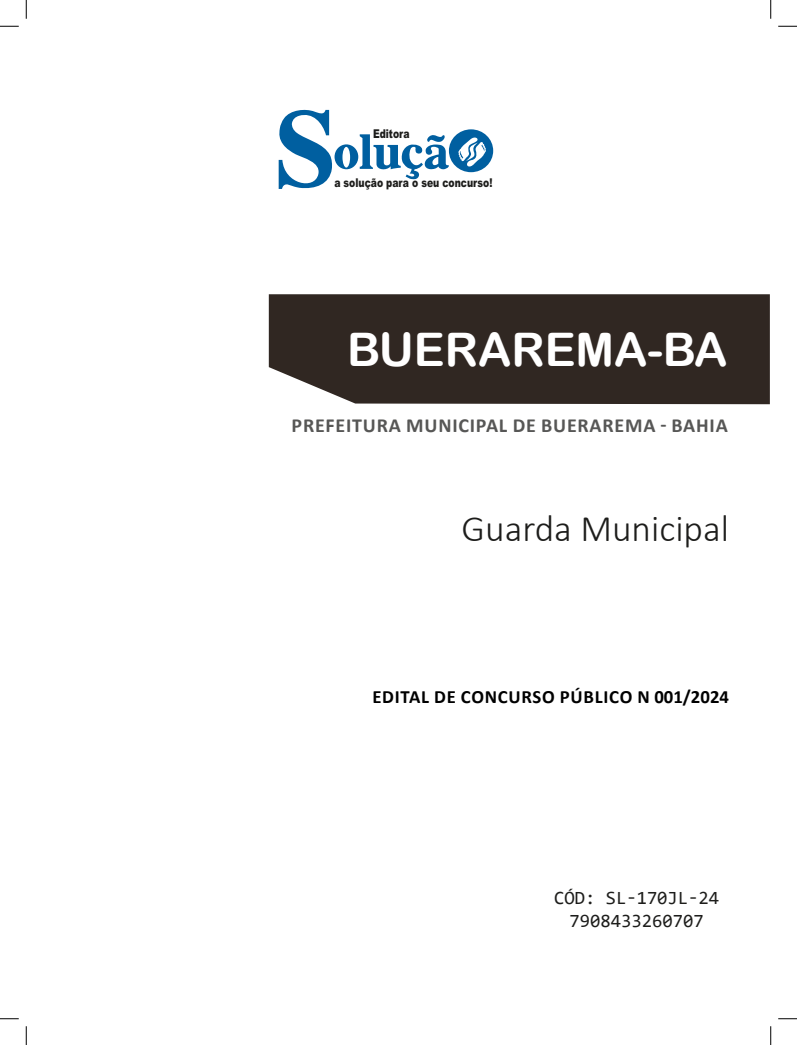
<style>
.page{position:relative;width:797px;height:1045px;background:#fff}
.page>*{position:absolute;margin:0;border:0;box-sizing:border-box;transform-origin:0 0}
.TÍTULO{font:46.25px "Arial Rounded MT Bold";color:#fff}
.CARGO{font:300 37.5px "Calibri";color:#1d1d1b}
.SUBTÍTULO{font:700 20px "Calibri";letter-spacing:.04em;color:#575756}
.EDITAL{font:700 18.75px "Calibri";letter-spacing:.04em;color:#000}
.SKU_CÓD{font:18.75px "Consolas";color:#1d1d1b}
.t1{font:900 12.12px "Arial";color:#1d1d1b;scale:.76 1}
</style>
<div class="page">
<div style="left:269px;top:294px;width:500px;height:110px;background:#302722"></div>
<svg style="left:279px;top:110px;width:214px;height:79px"></svg>
<svg style="left:0;top:25px;width:19px;height:2px"></svg>
<svg style="left:778px;top:25px;width:19px;height:2px"></svg>
<svg style="left:0;top:1018px;width:19px;height:1px"></svg>
<svg style="left:778px;top:1018px;width:19px;height:1px"></svg>
<svg style="left:25px;top:0;width:2px;height:19px"></svg>
<svg style="left:25px;top:1026px;width:2px;height:19px"></svg>
<svg style="left:770px;top:0;width:1px;height:19px"></svg>
<svg style="left:770px;top:1026px;width:1px;height:19px"></svg>
<p class="t1" style="left:373px;top:125px;width:50px">Editora</p>
<p class="t1" style="left:334px;top:174px;width:210px">a solução para o seu concurso!</p>
<p class="TÍTULO" style="left:347px;top:322px;width:382px">BUERAREMA-BA</p>
<p class="SUBTÍTULO" style="left:291px;top:411px;width:437px">PREFEITURA MUNICIPAL DE BUERAREMA - BAHIA</p>
<p class="CARGO" style="left:461px;top:505px;width:269px">Guarda Municipal</p>
<p class="EDITAL" style="left:372px;top:683px;width:358px">EDITAL DE CONCURSO PÚBLICO N 001/2024</p>
<p class="SKU_CÓD" style="left:554px;top:885px;width:166px">CÓD: SL-170JL-24</p>
<p class="SKU_CÓD" style="left:569px;top:907px;width:136px">7908433260707</p>
</div>
